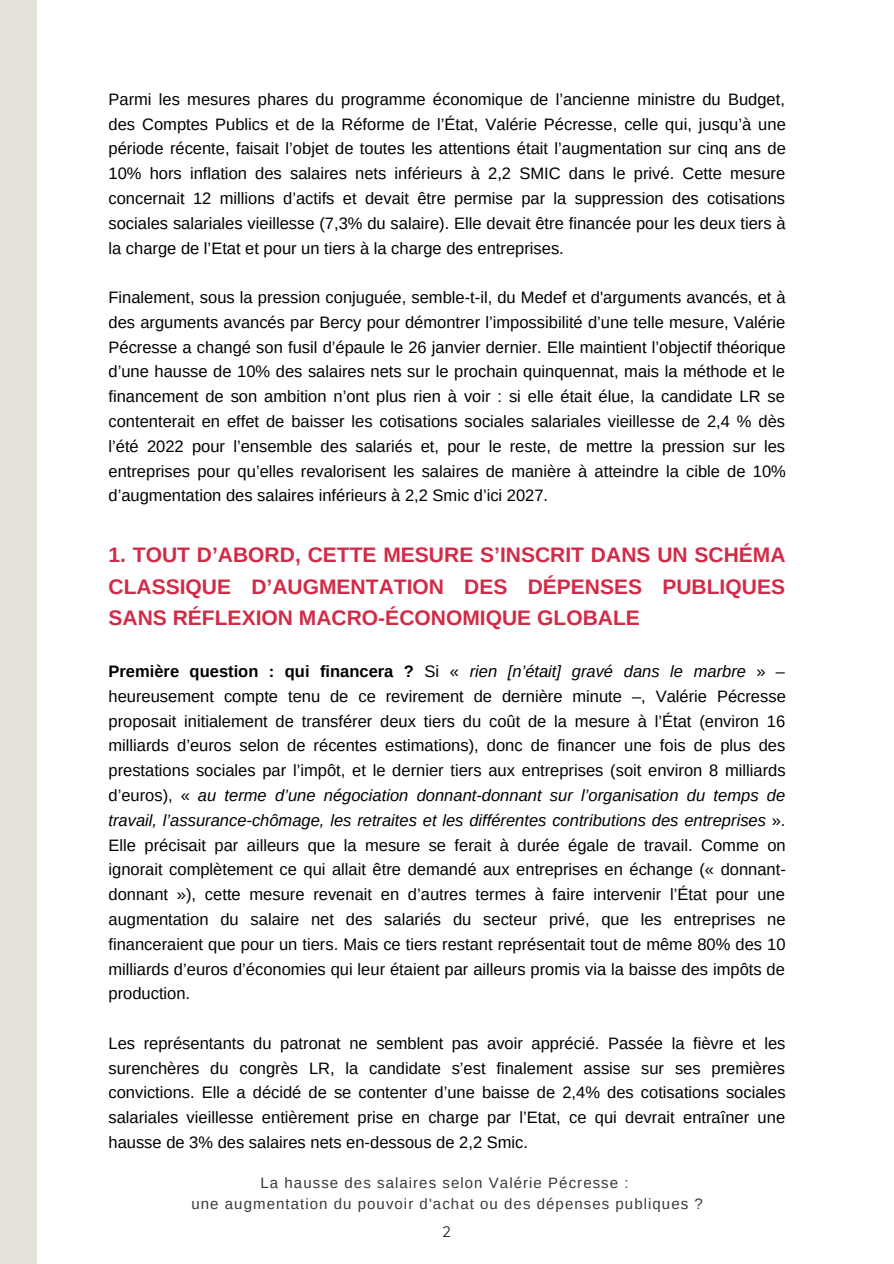
<style>
.page{position:relative;width:894px;height:1264px;background:#fff}
.page>*{position:absolute;margin:0;border:0;box-sizing:border-box;transform-origin:0 0}
.t1{font:700 21px/31.5px "Arimo";color:#d12b47;text-align:justify}
.t2{font:16.5px/24.8px "Arimo";color:#000;text-align:justify}
.t3{font:15px "Arimo";letter-spacing:.07em;color:#393939}
.t4{font:300 15px "Nunito";color:#000}
.s1{font-weight:700}
.s2{font-style:italic}
</style>
<div class="page">
<div style="left:0;top:0;width:37px;height:1263px;background:#e4e2da"></div>
<p class="t2" style="left:108px;top:87px;width:678px">Parmi les mesures phares du programme économique de l’ancienne ministre du Budget, des Comptes Publics et de la Réforme de l’État, Valérie Pécresse, celle qui, jusqu’à une période récente, faisait l’objet de toutes les attentions était l’augmentation sur cinq ans de 10% hors inflation des salaires nets inférieurs à 2,2 SMIC dans le privé. Cette mesure concernait 12 millions d’actifs et devait être permise par la suppression des cotisations sociales salariales vieillesse (7,3% du salaire). Elle devait être financée pour les deux tiers à la charge de l’Etat et pour un tiers à la charge des entreprises.</p>
<p class="t2" style="left:108px;top:285px;width:678px">Finalement, sous la pression conjuguée, semble-t-il, du Medef et d'arguments avancés, et à des arguments avancés par Bercy pour démontrer l’impossibilité d’une telle mesure, Valérie Pécresse a changé son fusil d’épaule le 26 janvier dernier. Elle maintient l’objectif théorique d’une hausse de 10% des salaires nets sur le prochain quinquennat, mais la méthode et le financement de son ambition n’ont plus rien à voir : si elle était élue, la candidate LR se contenterait en effet de baisser les cotisations sociales salariales vieillesse de 2,4 % dès l’été 2022 pour l’ensemble des salariés et, pour le reste, de mettre la pression sur les entreprises pour qu’elles revalorisent les salaires de manière à atteindre la cible de 10% d’augmentation des salaires inférieurs à 2,2 Smic d’ici 2027.</p>
<p class="t1" style="left:108px;top:539px;width:678px">1. TOUT D’ABORD, CETTE MESURE S’INSCRIT DANS UN SCHÉMA CLASSIQUE D’AUGMENTATION DES DÉPENSES PUBLIQUES SANS RÉFLEXION MACRO-ÉCONOMIQUE GLOBALE</p>
<p class="t2" style="left:108px;top:659px;width:678px"><span class="s1">Première question : qui financera ?</span> Si « <span class="s2">rien [n’était] gravé dans le marbre</span> » – heureusement compte tenu de ce revirement de dernière minute –, Valérie Pécresse proposait initialement de transférer deux tiers du coût de la mesure à l’État (environ 16 milliards d’euros selon de récentes estimations), donc de financer une fois de plus des prestations sociales par l’impôt, et le dernier tiers aux entreprises (soit environ 8 milliards d’euros), « <span class="s2">au terme d’une négociation donnant-donnant sur l’organisation du temps de travail, l’assurance-chômage, les retraites et les différentes contributions des entreprises</span> ».<br>Elle précisait par ailleurs que la mesure se ferait à durée égale de travail. Comme on ignorait complètement ce qui allait être demandé aux entreprises en échange (« donnant&shy;donnant »), cette mesure revenait en d’autres termes à faire intervenir l’État pour une augmentation du salaire net des salariés du secteur privé, que les entreprises ne financeraient que pour un tiers. Mais ce tiers restant représentait tout de même 80% des 10 milliards d’euros d’économies qui leur étaient par ailleurs promis via la baisse des impôts de production.</p>
<p class="t2" style="left:108px;top:1030px;width:678px">Les représentants du patronat ne semblent pas avoir apprécié. Passée la fièvre et les surenchères du congrès LR, la candidate s’est finalement assise sur ses premières convictions. Elle a décidé de se contenter d’une baisse de 2,4% des cotisations sociales salariales vieillesse entièrement prise en charge par l’Etat, ce qui devrait entraîner une hausse de 3% des salaires nets en-dessous de 2,2 Smic.</p>
<p class="t3" style="left:260px;top:1174px;width:369px">La hausse des salaires selon Valérie Pécresse :</p>
<p class="t3" style="left:191px;top:1194px;width:513px">une augmentation du pouvoir d'achat ou des dépenses publiques ?</p>
<p class="t4" style="left:442px;top:1222px;width:11px">2</p>
</div>
